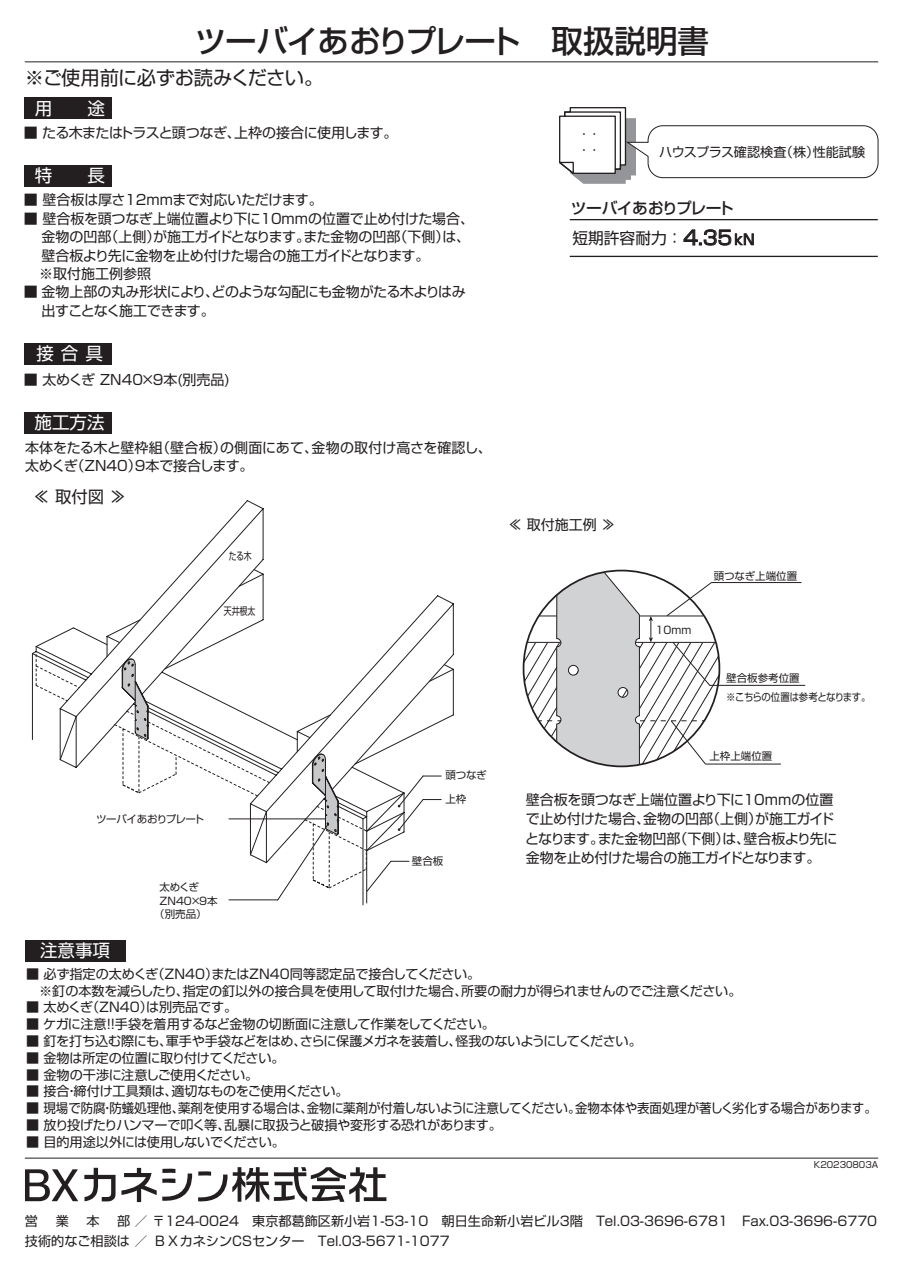
<style>
.page{position:relative;width:903px;height:1275px;background:#fff}
.page>*{position:absolute;margin:0;border:0;box-sizing:border-box;transform-origin:0 0}
.t1{font:500 31.5px "Shin Go Pro";letter-spacing:-.03em;color:#231f20}
.t2{font:19.25px "Shin Go Pro";letter-spacing:-.03em;color:#231f20}
.t3{font:17.5px "Shin Go Pro";color:#fff}
.t4{font:16.45px "Shin Go Pro";color:#231f20}
.t5{font:500 15.75px/30.3px "Shin Go Pro";letter-spacing:-.035em;color:#231f20}
.t6{font:14px/18.4px "Shin Go Pro";letter-spacing:-.02em;color:#231f20}
.t7{font:14px "Shin Go Pro";letter-spacing:-.04em;color:#231f20}
.t8{font:14px "Shin Go Pro";color:#231f20}
.t9{font:13.12px/16.8px "Shin Go Pro";letter-spacing:-.01em;color:#231f20}
.t10{font:13.12px "Shin Go Pro";letter-spacing:-.035em;color:#231f20}
.t11{font:13.12px "Shin Go Pro";letter-spacing:-.03em;color:#231f20}
.t12{font:13.12px "Shin Go Pro";letter-spacing:-.04em;color:#231f20}
.t13{font:10.5px/15.8px "Shin Go Pro";letter-spacing:-.005em;color:#231f20}
.t14{font:10.5px "Shin Go Pro";letter-spacing:-.04em;color:#231f20}
.t15{font:10.5px "Shin Go Pro";letter-spacing:-.005em;color:#231f20;scale:.75 1}
.t16{font:8.75px "Shin Go Pro";color:#231f20}
.s1{font-weight:400}
.s2{font-weight:400;font-size:19.25px}
.s3{font-weight:400;font-size:14px}
</style>
<div class="page">
<hr style="left:25px;top:61px;width:853px;height:1px;background:#231f20">
<div style="left:25px;top:97px;width:87px;height:22px;background:#231f20"></div>
<div style="left:25px;top:165px;width:87px;height:22px;background:#231f20"></div>
<div style="left:25px;top:343px;width:87px;height:21px;background:#231f20"></div>
<div style="left:25px;top:412px;width:87px;height:22px;background:#231f20"></div>
<div style="left:25px;top:940px;width:100px;height:21px;background:#231f20"></div>
<svg style="left:31px;top:568px;width:423px;height:321px"></svg>
<svg style="left:366px;top:861px;width:43px;height:31px"></svg>
<svg style="left:398px;top:775px;width:43px;height:56px"></svg>
<svg style="left:35px;top:657px;width:305px;height:244px"></svg>
<hr style="left:229px;top:899px;width:49px;height:1px;background:#231f20">
<hr style="left:229px;top:819px;width:96px;height:1px;background:#231f20">
<svg style="left:559px;top:107px;width:320px;height:77px"></svg>
<hr style="left:711px;top:582px;width:90px;height:1px;background:#231f20">
<hr style="left:710px;top:685px;width:95px;height:1px;background:#231f20">
<hr style="left:706px;top:764px;width:75px;height:1px;background:#231f20">
<svg style="left:523px;top:571px;width:196px;height:195px"></svg>
<hr style="left:570px;top:219px;width:308px;height:1px;background:#231f20">
<hr style="left:570px;top:256px;width:308px;height:1px;background:#231f20">
<svg style="left:683px;top:229px;width:71px;height:17px"></svg>
<hr style="left:25px;top:1158px;width:853px;height:1px;background:#231f20">
<svg style="left:25px;top:1169px;width:53px;height:32px"></svg>
<svg style="left:84px;top:1167px;width:302px;height:35px"></svg>
<h1 class="t1" style="left:195px;top:15px;width:516px">ツーバイあおりプレート　取扱説明書</h1>
<h2 class="t2" style="left:25px;top:61px;width:300px">※ご使用前に必ずお読みください。</h2>
<p class="t7" style="left:24px;top:121px;width:375px">■ たる木またはトラスと頭つなぎ、上枠の接合に使用します。</p>
<h3 class="t3" style="left:35px;top:94px;width:71px">用　　途</h3>
<p class="t13" style="left:579px;top:125px;width:22px">・・・・</p>
<p class="t9" style="left:659px;top:142px;width:208px">ハウスプラス確認検査（株）性能試験</p>
<h3 class="t3" style="left:35px;top:161px;width:71px">特　　長</h3>
<p class="t6" style="left:24px;top:189px;width:300px">■ 壁合板は厚さ12mmまで対応いただけます。</p>
<p class="t6" style="left:39px;top:208px;width:436px;text-indent:-15px">■ 壁合板を頭つなぎ上端位置より下に10mmの位置で止め付けた場合、金物の凹部（上側）が施工ガイドとなります。また金物の凹部（下側）は、壁合板より先に金物を止め付けた場合の施工ガイドとなります。<br>※取付施工例参照</p>
<p class="t6" style="left:41px;top:281px;width:426px;text-indent:-18px">■ 金物上部の丸み形状により、どのような勾配にも金物がたる木よりはみ出すことなく施工できます。</p>
<h3 class="t3" style="left:36px;top:339px;width:68px">接合具</h3>
<p class="t8" style="left:24px;top:368px;width:207px">■ 太めくぎ ZN40×9本(別売品)</p>
<h3 class="t3" style="left:35px;top:408px;width:72px">施工方法</h3>
<p class="t6" style="left:25px;top:437px;width:468px">本体をたる木と壁枠組（壁合板）の側面にあて、金物の取付け高さを確認し、太めくぎ（ZN40）9本で接合します。</p>
<p class="t4" style="left:33px;top:484px;width:95px">≪ 取付図 ≫</p>
<p class="t15" style="left:229px;top:547px;width:32px">たる木</p>
<p class="t15" style="left:224px;top:602px;width:44px">天井根太</p>
<p class="t14" style="left:96px;top:810px;width:110px">ツーバイあおりプレート</p>
<h3 class="t3" style="left:40px;top:936px;width:71px">注意事項</h3>
<p class="t13" style="left:159px;top:878px;width:41px">太めくぎ</p>
<p class="t13" style="left:159px;top:891px;width:60px">ZN40×9本</p>
<p class="t13" style="left:154px;top:904px;width:54px">（別売品）</p>
<p class="t13" style="left:445px;top:766px;width:43px">頭つなぎ</p>
<p class="t13" style="left:445px;top:789px;width:22px">上枠</p>
<p class="t13" style="left:412px;top:852px;width:33px">壁合板</p>
<p class="t5" style="left:571px;top:190px;width:185px">ツーバイあおりプレート<br><span class="s1">短期許容耐力：</span><span class="s2">4.35</span> <span class="s3">kN</span></p>
<p class="t6" style="left:508px;top:514px;width:109px">≪ 取付施工例 ≫</p>
<p class="t13" style="left:655px;top:621px;width:37px">10mm</p>
<p class="t13" style="left:714px;top:567px;width:85px">頭つなぎ上端位置</p>
<p class="t13" style="left:726px;top:667px;width:146px;line-height:19.2px">壁合板参考位置<br>※こちらの位置は参考となります。</p>
<p class="t13" style="left:709px;top:747px;width:64px">上枠上端位置</p>
<p class="t6" style="left:525px;top:788px;width:314px;line-height:19.2px">壁合板を頭つなぎ上端位置より下に10mmの位置で止め付けた場合、金物の凹部（上側）が施工ガイドとなります。また金物凹部（下側）は、壁合板より先に金物を止め付けた場合の施工ガイドとなります。</p>
<p class="t9" style="left:39px;top:964px;width:704px;text-indent:-13px">■ 必ず指定の太めくぎ（ZN40）またはZN40同等認定品で接合してください。<br>※釘の本数を減らしたり、指定の釘以外の接合具を使用して取付けた場合、所要の耐力が得られませんのでご注意ください。</p>
<p class="t9" style="left:26px;top:997px;width:213px">■ 太めくぎ（ZN40）は別売品です。</p>
<p class="t11" style="left:26px;top:1013px;width:470px">■ ケガに注意!!手袋を着用するなど金物の切断面に注意して作業をしてください。</p>
<p class="t10" style="left:26px;top:1030px;width:617px">■ 釘を打ち込む際にも、軍手や手袋などをはめ、さらに保護メガネを装着し、怪我のないようにしてください。</p>
<p class="t11" style="left:26px;top:1047px;width:260px">■ 金物は所定の位置に取り付けてください。</p>
<p class="t10" style="left:26px;top:1064px;width:234px">■ 金物の干渉に注意しご使用ください。</p>
<p class="t9" style="left:26px;top:1081px;width:324px">■ 接合・締付け工具類は、適切なものをご使用ください。</p>
<p class="t9" style="left:26px;top:1098px;width:852px">■ 現場で防腐・防蟻処理他、薬剤を使用する場合は、金物に薬剤が付着しないように注意してください。金物本体や表面処理が著しく劣化する場合があります。</p>
<p class="t12" style="left:26px;top:1114px;width:477px">■ 放り投げたりハンマーで叩く等、乱暴に取扱うと破損や変形する恐れがあります。</p>
<p class="t9" style="left:26px;top:1132px;width:260px">■ 目的用途以外には使用しないでください。</p>
<p class="t16" style="left:814px;top:1157px;width:66px">K20230803A</p>
<p class="t9" style="left:25px;top:1209px;width:854px;line-height:20.1px;text-indent:92px">部 ／ 〒124-0024　東京都葛飾区新小岩1-53-10　朝日生命新小岩ビル3階　Tel.03-3696-6781 Fax.03-3696-6770技術的なご相談は ／ＢＸカネシンCSセンター　Tel.03-5671-1077</p>
<p class="t9" style="left:25px;top:1211px;width:15px">営</p>
<p class="t9" style="left:56px;top:1211px;width:15px">業</p>
<p class="t9" style="left:86px;top:1211px;width:15px">本</p>
</div>
